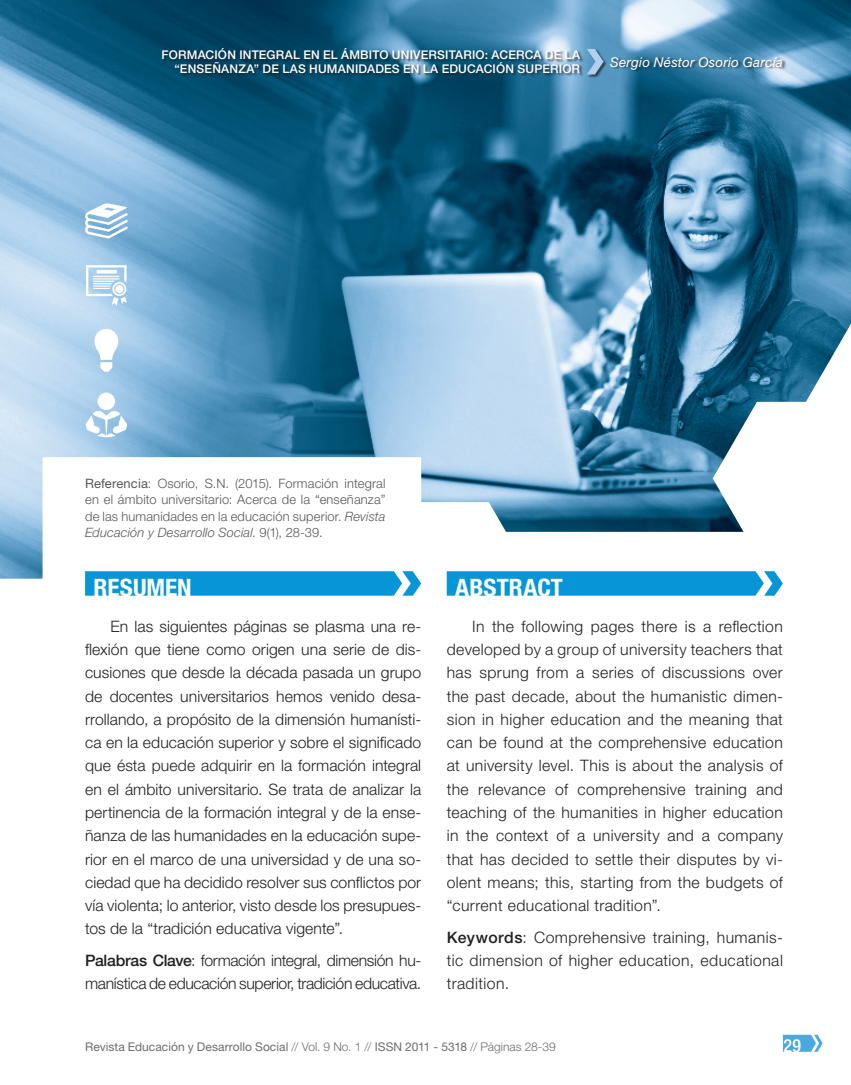
<style>
.page{position:relative;width:851px;height:1085px;background:#fff}
.page>*{position:absolute;margin:0;border:0;box-sizing:border-box;transform-origin:0 0}
.texto_titulo{font:700 condensed 24px "Helvetica Neue LT Std";letter-spacing:.005em;color:#fff;scale:1.05 1}
.t1{font:500 condensed 18px "Helvetica Neue LT Std";color:#fff}
.texto_corrido{font:300 15.75px/23.2px "Helvetica Neue LT Std";letter-spacing:.005em;color:#231f20;text-align:justify}
.texto_corrido-2{font:300 15.75px/23.2px "Helvetica Neue LT Std";letter-spacing:-.02em;color:#231f20}
.texto_nota_al_pie{font:italic 13.5px "Helvetica Neue LT Std";letter-spacing:.015em;color:#fff}
.texto_nota_al_pie-2{font:300 12.9px/16.5px "Helvetica Neue LT Std";letter-spacing:.01em;color:#57585a;text-align:justify}
.texto_nota_al_pie-3{font:500 12px/13.5px "Helvetica Neue LT Std";letter-spacing:.015em;color:#fff;text-align:right}
.texto_nota_al_pie-4{font:12px "Helvetica Neue LT Std";letter-spacing:.005em;color:#6c6d70}
.s1{font-weight:400}
.s2{font-style:italic}
.s3{font-weight:500}
.s4{font-weight:300}
</style>
<div class="page">
<img style="left:0;top:0;width:850px;height:578px">
<svg style="left:446px;top:571px;width:336px;height:24px;background:#119ad8"></svg>
<svg style="left:85px;top:571px;width:336px;height:24px;background:#119ad8"></svg>
<svg style="left:85px;top:392px;width:42px;height:45px"></svg>
<svg style="left:94px;top:329px;width:24px;height:42px"></svg>
<svg style="left:85px;top:203px;width:43px;height:35px"></svg>
<svg style="left:86px;top:265px;width:41px;height:41px"></svg>
<svg style="left:782px;top:1034px;width:40px;height:17px"></svg>
<div style="left:162px;top:48px;width:623px;height:30px;background:#231f20;opacity:.75"></div>
<svg style="left:586px;top:49px;width:17px;height:25px"></svg>
<p class="texto_nota_al_pie-3" style="left:161px;top:48px;width:420px">FORMACIÓN INTEGRAL EN EL ÁMBITO UNIVERSITARIO: ACERCA DE LA “ENSEÑANZA” DE LAS HUMANIDADES EN LA EDUCACIÓN SUPERIOR</p>
<p class="texto_nota_al_pie" style="left:610px;top:54px;width:174px">Sergio Néstor Osorio García</p>
<p class="texto_nota_al_pie-2" style="left:85px;top:474px;width:302px"><span class="s1">Referencia</span>: Osorio, S.N. (2015). Formación integral en el ámbito universitario: Acerca de la “enseñanza” de las humanidades en la educación superior. <span class="s2">Revista Educación y Desarrollo Social</span>. 9(1), 28-39.</p>
<p class="texto_titulo" style="left:94px;top:572px;width:95px">RESUMEN</p>
<p class="texto_corrido" style="left:85px;top:614px;width:337px;text-indent:26px">En las siguientes páginas se plasma una re&shy;flexión que tiene como origen una serie de dis&shy;cusiones que desde la década pasada un grupo de docentes universitarios hemos venido desa&shy;rrollando, a propósito de la dimensión humanísti&shy;ca en la educación superior y sobre el significado que ésta puede adquirir en la formación integral en el ámbito universitario. Se trata de analizar la pertinencia de la formación integral y de la ense&shy;ñanza de las humanidades en la educación supe&shy;rior en el marco de una universidad y de una so&shy;ciedad que ha decidido resolver sus conflictos por vía violenta; lo anterior, visto desde los presupues&shy;tos de la “tradición educativa vigente”.</p>
<p class="texto_corrido-2" style="left:85px;top:948px;width:337px"><span class="s3">Palabras Clave</span>: formación integral, dimensión hu&shy;manística de educación superior, tradición educativa.</p>
<p class="texto_titulo" style="left:455px;top:572px;width:104px">ABSTRACT</p>
<p class="texto_corrido" style="left:446px;top:614px;width:337px;text-indent:26px">In the following pages there is a reflection developed by a group of university teachers that has sprung from a series of discussions over the past decade, about the humanistic dimen&shy;sion in higher education and the meaning that can be found at the comprehensive education at university level. This is about the analysis of the relevance of comprehensive training and teaching of the humanities in higher education in the context of a university and a company that has decided to settle their disputes by vi&shy;olent means; this, starting from the budgets of “current educational tradition”.</p>
<p class="texto_corrido" style="left:446px;top:925px;width:337px"><span class="s3">Keywords</span>: Comprehensive training, humanis&shy;tic dimension of higher education, educational tradition.</p>
<p class="texto_nota_al_pie-4" style="left:85px;top:1039px;width:472px">Revista Educación y Desarrollo Social <span class="s4">// Vol. 9 No. 1 //</span> ISSN 2011 - 5318 <span class="s4">// Páginas 28-39</span></p>
<p class="t1" style="left:783px;top:1034px;width:19px">29</p>
</div>
